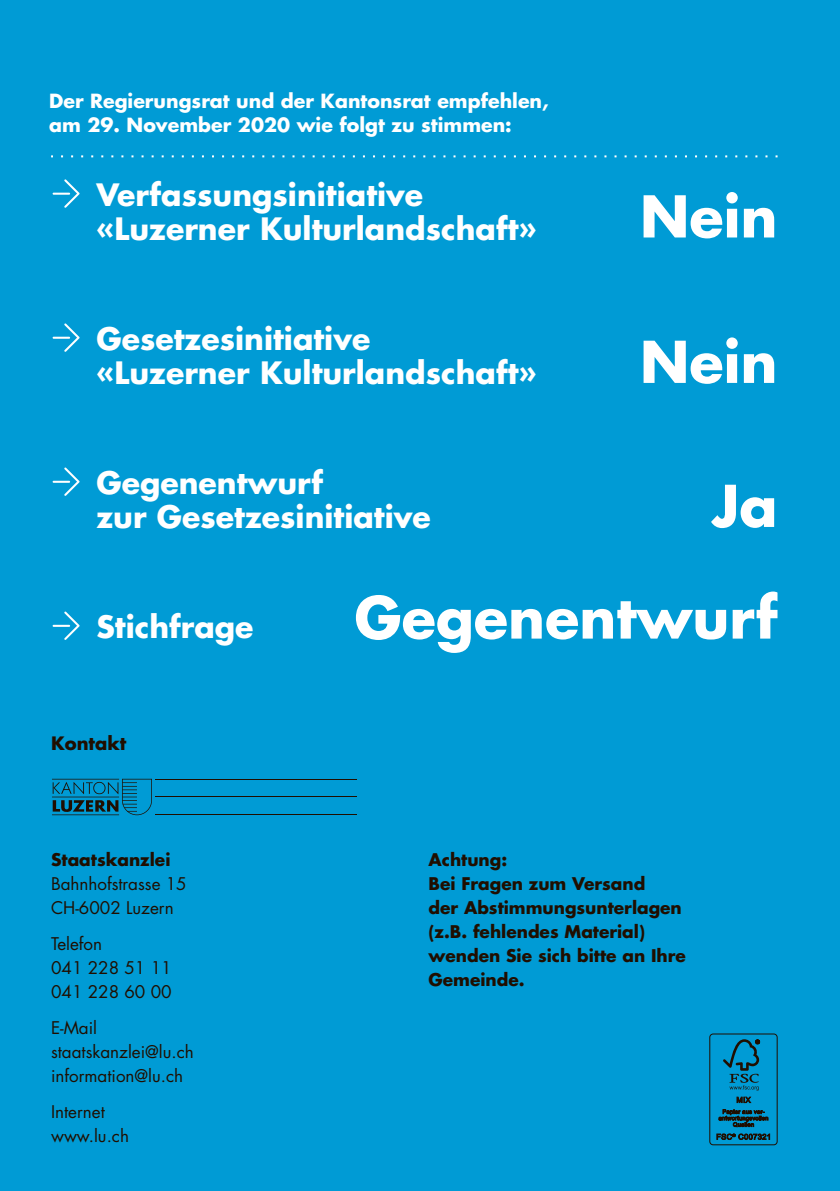
<style>
.page{position:relative;width:840px;height:1191px;background:#fff}
.page>*{position:absolute;margin:0;border:0;box-sizing:border-box;transform-origin:0 0}
.t1{font:700 56px/111.6px "Futura";color:#fff;text-align:right}
.t2{font:700 30px/34px "Futura";color:#fff}
.t3{font:700 19px/24px "Futura";color:#fff}
.t4{font:700 18px "Futura";color:#200e00}
.t5{font:700 17px/24px "Futura";color:#200e00}
.t6{font:17px/24px "Futura";color:#200e00}
</style>
<div class="page">
<div style="left:0;top:0;width:839px;height:1191px;background:#009bd5"></div>
<svg style="left:51px;top:155px;width:726px;height:2px"></svg>
<svg style="left:53px;top:179px;width:26px;height:29px"></svg>
<svg style="left:53px;top:323px;width:26px;height:29px"></svg>
<svg style="left:53px;top:467px;width:26px;height:29px"></svg>
<svg style="left:53px;top:611px;width:26px;height:29px"></svg>
<hr style="left:52px;top:779px;width:67px;height:1px;background:#200e00">
<hr style="left:52px;top:796px;width:67px;height:1px;background:#200e00">
<hr style="left:155px;top:796px;width:201px;height:1px;background:#200e00">
<hr style="left:52px;top:814px;width:67px;height:1px;background:#200e00">
<hr style="left:155px;top:814px;width:201px;height:1px;background:#200e00">
<svg style="left:53px;top:779px;width:99px;height:36px"></svg>
<hr style="left:155px;top:779px;width:201px;height:1px;background:#200e00">
<div style="left:709px;top:1033px;width:68px;height:112px;border:1px solid #200e00;border-radius:3px"></div>
<svg style="left:723px;top:1039px;width:36px;height:51px"></svg>
<svg style="left:736px;top:1096px;width:14px;height:7px"></svg>
<svg style="left:718px;top:1109px;width:49px;height:18px"></svg>
<svg style="left:716px;top:1133px;width:53px;height:6px"></svg>
<p class="t3" style="left:49px;top:88px;width:500px">Der Regierungsrat und der Kantonsrat empfehlen, am 29. November 2020 wie folgt zu stimmen:</p>
<p class="t2" style="left:96px;top:176px;width:441px">Verfassungsinitiative «Luzerner Kulturlandschaft»</p>
<p class="t2" style="left:96px;top:320px;width:441px">Gesetzesinitiative<br>«Luzerner Kulturlandschaft»</p>
<h1 class="t1" style="left:639px;top:159px;width:139px">Nein</h1>
<h1 class="t1" style="left:639px;top:304px;width:139px">Nein</h1>
<p class="t2" style="left:96px;top:464px;width:336px">Gegenentwurf<br>zur Gesetzesinitiative</p>
<h1 class="t1" style="left:354px;top:448px;width:424px">Ja<br>Gegenentwurf</h1>
<p class="t2" style="left:96px;top:608px;width:158px">Stichfrage</p>
<p class="t4" style="left:51px;top:731px;width:77px">Kontakt</p>
<p class="t5" style="left:51px;top:847px;width:121px">Staatskanzlei</p>
<p class="t6" style="left:51px;top:871px;width:137px">Bahnhofstrasse 15<br>CH-6002 Luzern</p>
<p class="t6" style="left:51px;top:931px;width:122px">Telefon<br>041 228 51 11<br>041 228 60 00</p>
<p class="t6" style="left:51px;top:1015px;width:144px">E-Mail staatskanzlei@lu.ch information@lu.ch</p>
<p class="t6" style="left:51px;top:1099px;width:79px">Internet www.lu.ch</p>
<p class="t5" style="left:428px;top:847px;width:259px">Achtung:<br>Bei Fragen zum Versand<br>der Abstimmungsunterlagen (z.B. fehlendes Material) wenden Sie sich bitte an Ihre<br>Gemeinde.</p>
</div>
